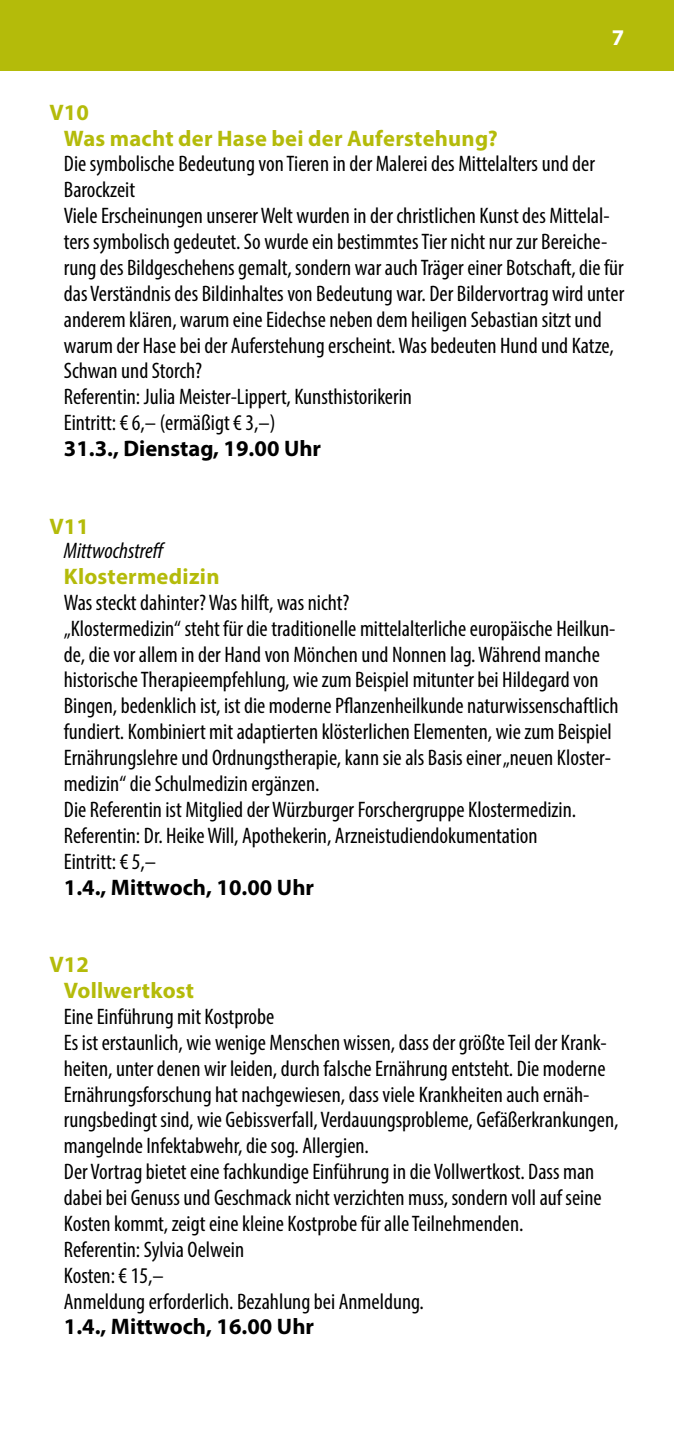
<style>
.page{position:relative;width:674px;height:1453px;background:#fff}
.page>*{position:absolute;margin:0;border:0;box-sizing:border-box;transform-origin:0 0}
.t1{font:condensed 22.5px/26px "Myriad Pro";color:#000}
.t2{font:700 22.5px/25.8px "Myriad Pro";letter-spacing:.01em;color:#b4bb0a}
.t3{font:700 22.5px "Myriad Pro";color:#000}
.t4{font:italic condensed 22.5px "Myriad Pro";color:#000}
.t5{font:700 22.5px "Myriad Pro";color:#fff}
</style>
<div class="page">
<div style="left:0;top:0;width:673px;height:71px;background:#b4bb0a"></div>
<p class="t5" style="left:611px;top:23px;width:14px">7</p>
<p class="t2" style="left:64px;top:98px;width:435px;text-indent:-14px">V10<br>Was macht der Hase bei der Auferstehung?</p>
<p class="t1" style="left:64px;top:151px;width:561px">Die symbolische Bedeutung von Tieren in der Malerei des Mittelalters und der Barockzeit<br>Viele Erscheinungen unserer Welt wurden in der christlichen Kunst des Mittelal&shy;ters symbolisch gedeutet. So wurde ein bestimmtes Tier nicht nur zur Bereiche&shy;rung des Bildgeschehens gemalt, sondern war auch Träger einer Botschaft, die für das Verständnis des Bildinhaltes von Bedeutung war. Der Bildervortrag wird unter anderem klären, warum eine Eidechse neben dem heiligen Sebastian sitzt und warum der Hase bei der Auferstehung erscheint. Was bedeuten Hund und Katze, Schwan und Storch?<br>Referentin: Julia Meister-Lippert, Kunsthistorikerin<br>Eintritt: € 6,– (ermäßigt € 3,–)</p>
<p class="t3" style="left:64px;top:434px;width:259px">31.3., Dienstag, 19.00 Uhr</p>
<p class="t2" style="left:50px;top:512px;width:41px">V11</p>
<p class="t4" style="left:64px;top:537px;width:103px">Mittwochstreff</p>
<p class="t2" style="left:64px;top:563px;width:157px">Klostermedizin</p>
<p class="t1" style="left:64px;top:589px;width:556px">Was steckt dahinter? Was hilft, was nicht?<br>„Klostermedizin“ steht für die traditionelle mittelalterliche europäische Heilkun&shy;de, die vor allem in der Hand von Mönchen und Nonnen lag. Während manche historische Therapieempfehlung, wie zum Beispiel mitunter bei Hildegard von Bingen, bedenklich ist, ist die moderne Pflanzenheilkunde naturwissenschaftlich fundiert. Kombiniert mit adaptierten klösterlichen Elementen, wie zum Beispiel Ernährungslehre und Ordnungstherapie, kann sie als Basis einer „neuen Kloster&shy;medizin“ die Schulmedizin ergänzen.<br>Die Referentin ist Mitglied der Würzburger Forschergruppe Klostermedizin.<br>Referentin: Dr. Heike Will, Apothekerin, Arzneistudiendokumentation<br>Eintritt: € 5,–</p>
<p class="t3" style="left:64px;top:872px;width:251px">1.4., Mittwoch, 10.00 Uhr</p>
<p class="t2" style="left:64px;top:951px;width:132px;text-indent:-14px">V12<br>Vollwertkost</p>
<p class="t1" style="left:64px;top:1003px;width:556px">Eine Einführung mit Kostprobe<br>Es ist erstaunlich, wie wenige Menschen wissen, dass der größte Teil der Krank&shy;heiten, unter denen wir leiden, durch falsche Ernährung entsteht. Die moderne Ernährungsforschung hat nachgewiesen, dass viele Krankheiten auch ernäh&shy;rungsbedingt sind, wie Gebissverfall, Verdauungsprobleme, Gefäßerkrankungen, mangelnde Infektabwehr, die sog. Allergien.<br>Der Vortrag bietet eine fachkundige Einführung in die Vollwertkost. Dass man dabei bei Genuss und Geschmack nicht verzichten muss, sondern voll auf seine Kosten kommt, zeigt eine kleine Kostprobe für alle Teilnehmenden.<br>Referentin: Sylvia Oelwein<br>Kosten: € 15,–<br>Anmeldung erforderlich. Bezahlung bei Anmeldung.</p>
<p class="t3" style="left:64px;top:1312px;width:251px">1.4., Mittwoch, 16.00 Uhr</p>
</div>
